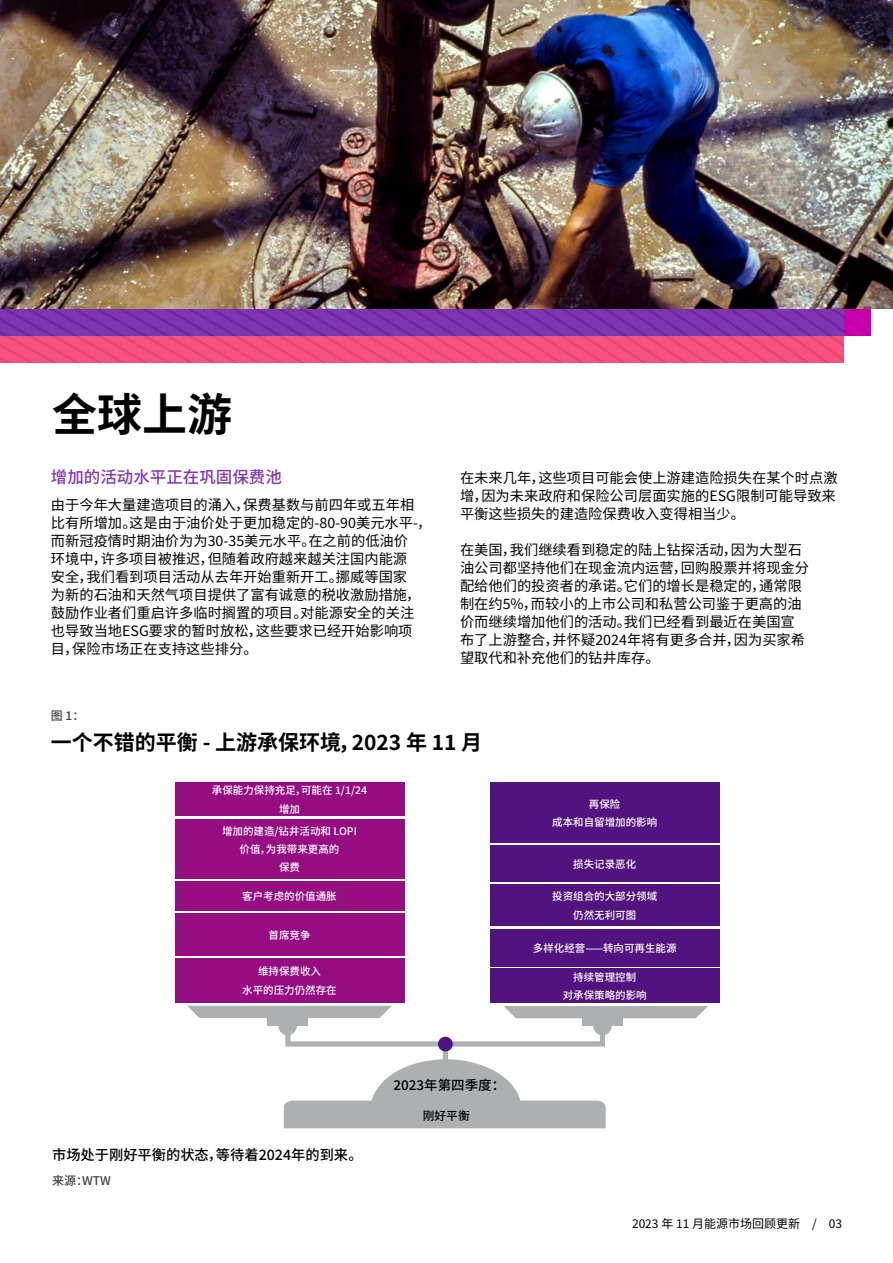
<style>
.page{position:relative;width:893px;height:1263px;background:#fff}
.page>*{position:absolute;margin:0;border:0;box-sizing:border-box;transform-origin:0 0}
.t1{font:700 45px "Noto Sans SC";color:#000}
.t2{font:700 21px "Noto Sans SC";color:#000}
.t3{font:500 16.5px "Noto Sans SC";color:#7f35b2}
.t4{font:14.25px/18px "Noto Sans SC";color:#000}
.t5{font:500 14.25px "Noto Sans SC";color:#000}
.t6{font:500 13.5px "Noto Sans SC";color:#000}
.t7{font:12px "Noto Sans SC";color:#000}
.t8{font:500 12px "Noto Sans SC";color:#414244}
.t9{font:500 11.7px "Noto Sans SC";color:#000}
.t10{font:500 10.5px/18.1px "Noto Sans SC";color:#fff;text-align:center}
</style>
<div class="page">
<svg style="left:0;top:308px;width:870px;height:54px;background:#b54295"></svg>
<img style="left:0;top:0;width:893px;height:308px">
<svg style="left:187px;top:1006px;width:521px;height:43px"></svg>
<div style="left:443px;top:1048px;width:5px;height:39px;background:#adafb1"></div>
<div style="left:438px;top:1037px;width:15px;height:14px;background:#521380;border-radius:50%"></div>
<div style="left:175px;top:913px;width:229px;height:42px;background:#950d81"></div>
<div style="left:175px;top:819px;width:229px;height:60px;background:#950d81"></div>
<div style="left:175px;top:958px;width:229px;height:45px;background:#950d81"></div>
<div style="left:175px;top:881px;width:229px;height:30px;background:#950d81"></div>
<div style="left:490px;top:969px;width:229px;height:34px;background:#521380"></div>
<div style="left:490px;top:928px;width:229px;height:38px;background:#521380"></div>
<div style="left:490px;top:884px;width:229px;height:42px;background:#521380"></div>
<div style="left:490px;top:846px;width:229px;height:36px;background:#521380"></div>
<div style="left:490px;top:782px;width:229px;height:61px;background:#521380"></div>
<div style="left:175px;top:782px;width:229px;height:34px;background:#950d81"></div>
<svg style="left:284px;top:1059px;width:322px;height:69px"></svg>
<h1 class="t1" style="left:52px;top:389px;width:181px">全球上游</h1>
<p class="t3" style="left:51px;top:468px;width:233px">增加的活动水平正在巩固保费池</p>
<p class="t4" style="left:51px;top:496px;width:382px">由于今年大量建造项目的涌入，保费基数与前四年或五年相比有所增加。这是由于油价处于更加稳定的-80-90美元水平-，而新冠疫情时期油价为为30-35美元水平。在之前的低油价<br>环境中，许多项目被推迟，但随着政府越来越关注国内能源<br>安全，我们看到项目活动从去年开始重新开工。挪威等国家<br>为新的石油和天然气项目提供了富有诚意的税收激励措施，鼓励作业者们重启许多临时搁置的项目。对能源安全的关注也导致当地ESG要求的暂时放松，这些要求已经开始影响项<br>目，保险市场正在支持这些排分。</p>
<p class="t4" style="left:460px;top:469px;width:379px">在未来几年，这些项目可能会使上游建造险损失在某个时点激增，因为未来政府和保险公司层面实施的ESG限制可能导致来平衡这些损失的建造险保费收入变得相当少。</p>
<p class="t4" style="left:460px;top:541px;width:351px">在美国，我们继续看到稳定的陆上钻探活动，因为大型石油公司都坚持他们在现金流内运营，回购股票并将现金分配给他们的投资者的承诺。它们的增长是稳定的，通常限制在约5%，而较小的上市公司和私营公司鉴于更高的油价而继续增加他们的活动。我们已经看到最近在美国宣布了上游整合，并怀疑2024年将有更多合并，因为买家希望取代和补充他们的钻井库存。</p>
<p class="t8" style="left:51px;top:709px;width:35px">图 1：</p>
<h2 class="t2" style="left:51px;top:730px;width:433px">一个不错的平衡 - 上游承保环境，2023 年 11 月</h2>
<p class="t10" style="left:212px;top:782px;width:157px">承保能力保持充足，可能在 1/1/24增加</p>
<p class="t10" style="left:222px;top:822px;width:136px">增加的建造/钻井活动和 LOPI价值，为我带来更高的<br>保费</p>
<p class="t10" style="left:242px;top:887px;width:96px">客户考虑的价值通胀</p>
<p class="t10" style="left:268px;top:926px;width:43px">首席竞争</p>
<p class="t10" style="left:242px;top:963px;width:96px">维持保费收入<br>水平的压力仍然存在</p>
<p class="t5" style="left:52px;top:1146px;width:312px">市场处于刚好平衡的状态，等待着2024年的到来。</p>
<p class="t8" style="left:52px;top:1174px;width:60px">来源：WTW</p>
<p class="t6" style="left:393px;top:1077px;width:113px">2023年第四季度：</p>
<p class="t9" style="left:423px;top:1109px;width:48px">刚好平衡</p>
<p class="t10" style="left:552px;top:795px;width:106px">再保险<br>成本和自留增加的影响</p>
<p class="t10" style="left:573px;top:855px;width:64px">损失记录恶化</p>
<p class="t10" style="left:552px;top:888px;width:106px">投资组合的大部分领域仍然无利可图</p>
<p class="t10" style="left:533px;top:939px;width:145px">多样化经营——转向可再生能源</p>
<p class="t10" style="left:563px;top:968px;width:85px">持续管理控制<br>对承保策略的影响</p>
<p class="t7" style="left:632px;top:1217px;width:212px">2023 年 11 月能源市场回顾更新 / 03</p>
</div>
